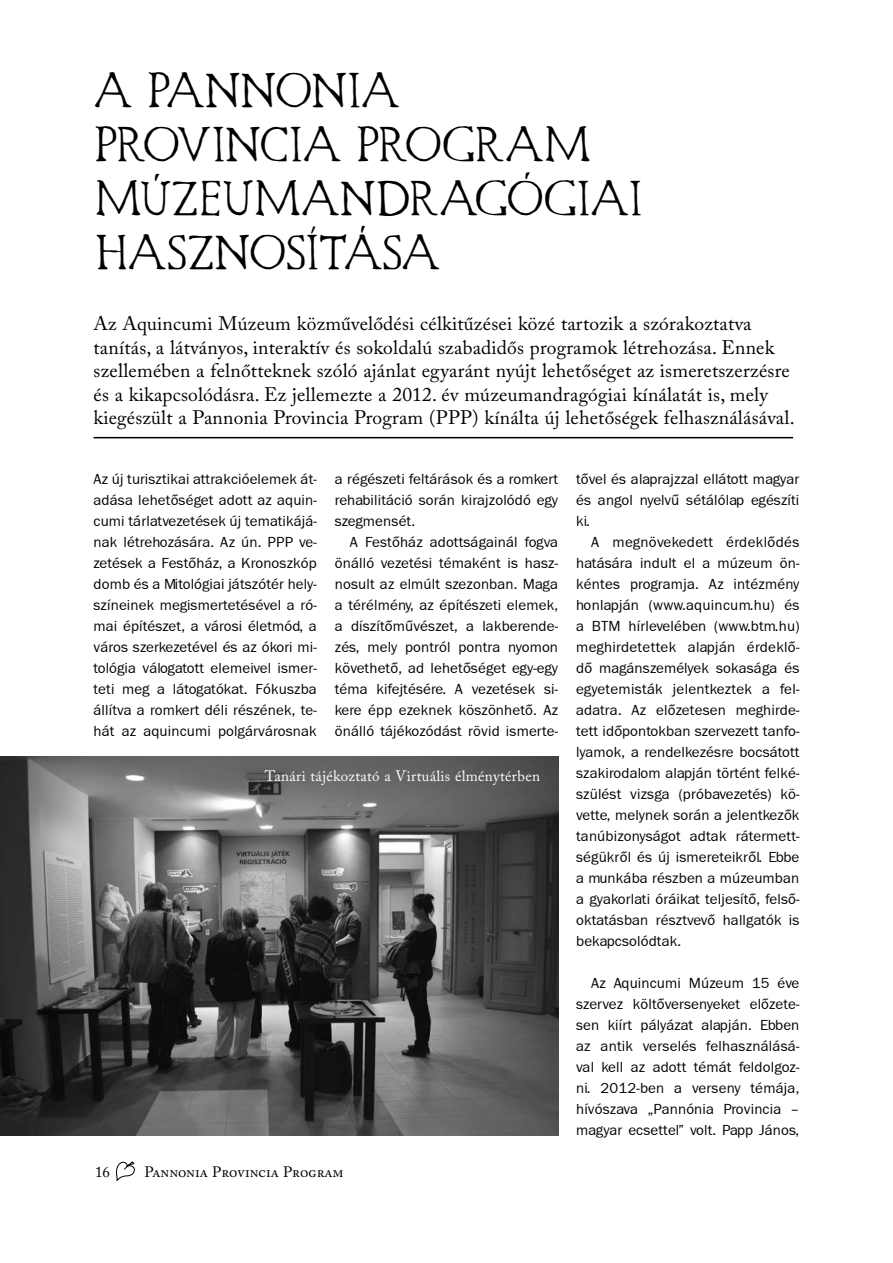
<style>
.page{position:relative;width:893px;height:1263px;background:#fff}
.page>*{position:absolute;margin:0;border:0;box-sizing:border-box;transform-origin:0 0}
.t1{font:45px/54.3px "Aquincum Plain";letter-spacing:.02em;color:#000}
.t2{font:19.5px/23.5px "Adobe Caslon Pro";letter-spacing:.01em;color:#000}
.t3{font:15px/21px "Franklin Gothic PFL";letter-spacing:.01em;color:#000;text-align:justify}
.t4{font:15px "Adobe Caslon Pro";letter-spacing:.02em;color:#fff}
.t5{font:15px "Adobe Caslon Pro";color:#000}
</style>
<div class="page">
<svg style="left:116px;top:1161px;width:19px;height:20px"></svg>
<hr style="left:94px;top:437px;width:699px;height:1px;background:#000">
<img style="left:0;top:757px;width:558px;height:378px">
<h1 class="t1" style="left:95px;top:63px;width:549px">A PANNONIA<br>PROVINCIA PROGRAM<br>MÚZEUMANDRAGÓGIAI<br>HASZNOSÍTÁSA</h1>
<p class="t2" style="left:94px;top:312px;width:703px">Az Aquincumi Múzeum közművelődési célkitűzései közé tartozik a szórakoztatva tanítás, a látványos, interaktív és sokoldalú szabadidős programok létrehozása. Ennek szellemében a felnőtteknek szóló ajánlat egyaránt nyújt lehetőséget az ismeretszerzésre és a kikapcsolódásra. Ez jellemezte a 2012. év múzeumandragógiai kínálatát is, mely kiegészült a Pannonia Provincia Program (PPP) kínálta új lehetőségek felhasználásával.</p>
<p class="t3" style="left:94px;top:468px;width:225px">Az új turisztikai attrakcióelemek át&shy;adása lehetőséget adott az aquin&shy;cumi tárlatvezetések új tematikájá&shy;nak létrehozására. Az ún. PPP ve&shy;zetések a Festőház, a Kronoszkóp domb és a Mitológiai játszótér hely&shy;színeinek megismertetésével a ró&shy;mai építészet, a városi életmód, a város szerkezetével és az ókori mi&shy;tológia válogatott elemeivel ismer&shy;teti meg a látogatókat. Fókuszba állítva a romkert déli részének, te&shy;hát az aquincumi polgárvárosnak</p>
<p class="t3" style="left:335px;top:468px;width:225px">a régészeti feltárások és a romkert rehabilitáció során kirajzolódó egy szegmensét.</p>
<p class="t3" style="left:335px;top:531px;width:225px;text-indent:15px">A Festőház adottságainál fogva önálló vezetési témaként is hasz&shy;nosult az elmúlt szezonban. Maga a térélmény, az építészeti elemek, a díszítőművészet, a lakberende&shy;zés, mely pontról pontra nyomon követhető, ad lehetőséget egy-egy téma kifejtésére. A vezetések si&shy;kere épp ezeknek köszönhető. Az önálló tájékozódást rövid ismerte-</p>
<p class="t4" style="left:265px;top:767px;width:277px">Tanári tájékoztató a Virtuális élménytérben</p>
<p class="t5" style="left:95px;top:1163px;width:16px">16</p>
<p class="t5" style="left:145px;top:1163px;width:200px">Pannonia Provincia Program</p>
<p class="t3" style="left:576px;top:468px;width:225px">tővel és alaprajzzal ellátott magyar és angol nyelvű sétálólap egészíti ki.</p>
<p class="t3" style="left:576px;top:531px;width:225px;text-indent:15px">A megnövekedett érdeklődés hatására indult el a múzeum ön&shy;kéntes programja. Az intézmény honlapján (www.aquincum.hu) és a BTM hírlevelében (www.btm.hu) meghirdetettek alapján érdeklő&shy;dő magánszemélyek sokasága és egyetemisták jelentkeztek a fel&shy;adatra. Az előzetesen meghirde&shy;tett időpontokban szervezett tanfo&shy;lyamok, a rendelkezésre bocsátott szakirodalom alapján történt felké&shy;szülést vizsga (próbavezetés) kö&shy;vette, melynek során a jelentkezők tanúbizonyságot adtak rátermett&shy;ségükről és új ismereteikről. Ebbe a munkába részben a múzeumban a gyakorlati óráikat teljesítő, felső&shy;oktatásban résztvevő hallgatók is bekapcsolódtak.</p>
<p class="t3" style="left:576px;top:972px;width:225px;text-indent:15px">Az Aquincumi Múzeum 15 éve szervez költőversenyeket előzete&shy;sen kiírt pályázat alapján. Ebben az antik verselés felhasználásá&shy;val kell az adott témát feldolgoz&shy;ni. 2012-ben a verseny témája, hívószava „Pannónia Provincia – magyar ecsettel” volt. Papp János,</p>
</div>
